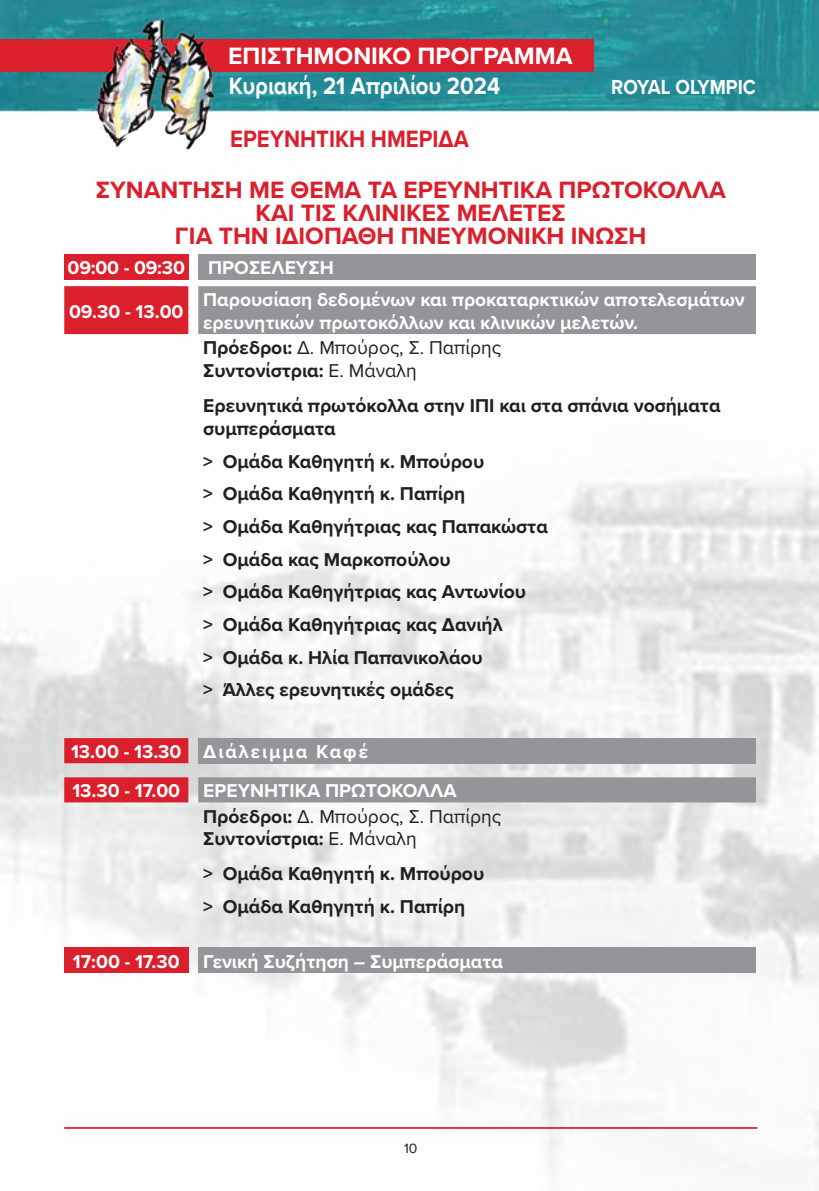
<style>
.page{position:relative;width:819px;height:1191px;background:#fff}
.page>*{position:absolute;margin:0;border:0;box-sizing:border-box;transform-origin:0 0}
.t1{font:700 24.5px/51.1px "Proxima Nova";color:#da202d;scale:.9 1}
.t2{font:700 24.5px/22.8px "Proxima Nova";color:#da202d;text-align:center}
.t3{font:700 24.5px "Proxima Nova";color:#fff;scale:.9 1}
.t4{font:700 24.5px "Proxima Nova";color:#fff}
.t5{font:700 21px "Proxima Nova";color:#fff;scale:.9 1}
.t6{font:700 19.25px/32.7px "Proxima Nova";color:#231f20}
.t7{font:700 19.25px/22.8px "Proxima Nova";color:#fff}
.t8{font:19.25px/22.8px "Proxima Nova";color:#231f20}
.t9{font:14px "Proxima Nova";color:#231f20}
.s1{font-weight:700}
</style>
<div class="page">
<img style="left:0;top:0;width:819px;height:1078px">
<div style="left:64px;top:254px;width:124px;height:25px;background:#da202d"></div>
<div style="left:198px;top:254px;width:558px;height:25px;background:#939598"></div>
<svg style="left:64px;top:286px;width:124px;height:516px"></svg>
<svg style="left:198px;top:286px;width:558px;height:516px"></svg>
<div style="left:198px;top:738px;width:558px;height:25px;background:#939598"></div>
<div style="left:64px;top:947px;width:124px;height:26px;background:#da202d"></div>
<div style="left:198px;top:947px;width:558px;height:26px;background:#939598"></div>
<div style="left:0;top:40px;width:593px;height:32px;background:#da202d"></div>
<hr style="left:64px;top:1127px;width:693px;height:1px;background:#da202d">
<img style="left:0;top:0;width:230px;height:164px">
<p class="t4" style="left:228px;top:38px;width:346px">ΕΠΙΣΤΗΜΟΝΙΚΟ ΠΡΟΓΡΑΜΜΑ</p>
<p class="t3" style="left:229px;top:67px;width:303px">Kυριακή, 21 Απριλίου 2024</p>
<p class="t5" style="left:611px;top:71px;width:162px">ROYAL OLYMPIC</p>
<p class="t1" style="left:96px;top:113px;width:701px;text-indent:135px">ΕΡΕΥΝΗΤΙΚΗ ΗΜΕΡΙΔΑ<br>ΣΥΝΑΝΤΗΣΗ ΜΕ ΘΕΜΑ ΤΑ ΕΡΕΥΝΗΤΙΚΑ ΠΡΩΤΟΚΟΛΛΑ</p>
<p class="t2" style="left:175px;top:201px;width:469px">ΚΑΙ ΤΙΣ ΚΛΙΝΙΚΕΣ ΜΕΛΕΤΕΣ<br>ΓΙΑ ΤΗΝ ΙΔΙΟΠΑΘΗ ΠΝΕΥΜΟΝΙΚΗ ΙΝΩΣΗ</p>
<p class="t7" style="left:68px;top:256px;width:265px">09:00 - 09:30 ΠΡΟΣΕΛΕΥΣΗ</p>
<p class="t7" style="left:69px;top:299px;width:116px">09.30 - 13.00</p>
<p class="t7" style="left:203px;top:288px;width:543px">Παρουσίαση δεδομένων και προκαταρκτικών αποτελεσμάτων ερευνητικών πρωτοκόλλων και κλινικών μελετών.</p>
<p class="t8" style="left:203px;top:335px;width:299px"><span class="s1">Πρόεδροι:</span> Δ. Μπούρος, Σ. Παπίρης<br><span class="s1">Συντονίστρια:</span> Ε. Μάναλη</p>
<p class="t6" style="left:203px;top:394px;width:519px;line-height:22.8px">Ερευνητικά πρωτόκολλα στην ΙΠΙ και στα σπάνια νοσήματα συμπεράσματα</p>
<p class="t6" style="left:203px;top:444px;width:346px">&gt; Ομάδα Καθηγητή κ. Μπούρου<br>&gt; Ομάδα Καθηγητή κ. Παπίρη<br>&gt; Ομάδα Καθηγήτριας κας Παπακώστα &gt; Ομάδα κας Μαρκοπούλου<br>&gt; Ομάδα Καθηγήτριας κας Αντωνίου<br>&gt; Ομάδα Καθηγήτριας κας Δανιήλ<br>&gt; Ομάδα κ. Ηλία Παπανικολάου<br>&gt; Άλλες ερευνητικές ομάδες</p>
<p class="t7" style="left:71px;top:732px;width:387px;line-height:39.2px">13.00 - 13.30 Διάλειμμα Καφέ<br>13.30 - 17.00 ΕΡΕΥΝΗΤΙΚΑ ΠΡΩΤΟΚΟΛΛΑ</p>
<p class="t8" style="left:203px;top:804px;width:299px"><span class="s1">Πρόεδροι:</span> Δ. Μπούρος, Σ. Παπίρης<br><span class="s1">Συντονίστρια:</span> Ε. Μάναλη</p>
<p class="t6" style="left:203px;top:857px;width:282px">&gt; Ομάδα Καθηγητή κ. Μπούρου &gt; Ομάδα Καθηγητή κ. Παπίρη</p>
<p class="t7" style="left:73px;top:949px;width:431px">17:00 - 17.30 Γενική Συζήτηση – Συμπεράσματα</p>
<p class="t9" style="left:404px;top:1137px;width:15px">10</p>
</div>
